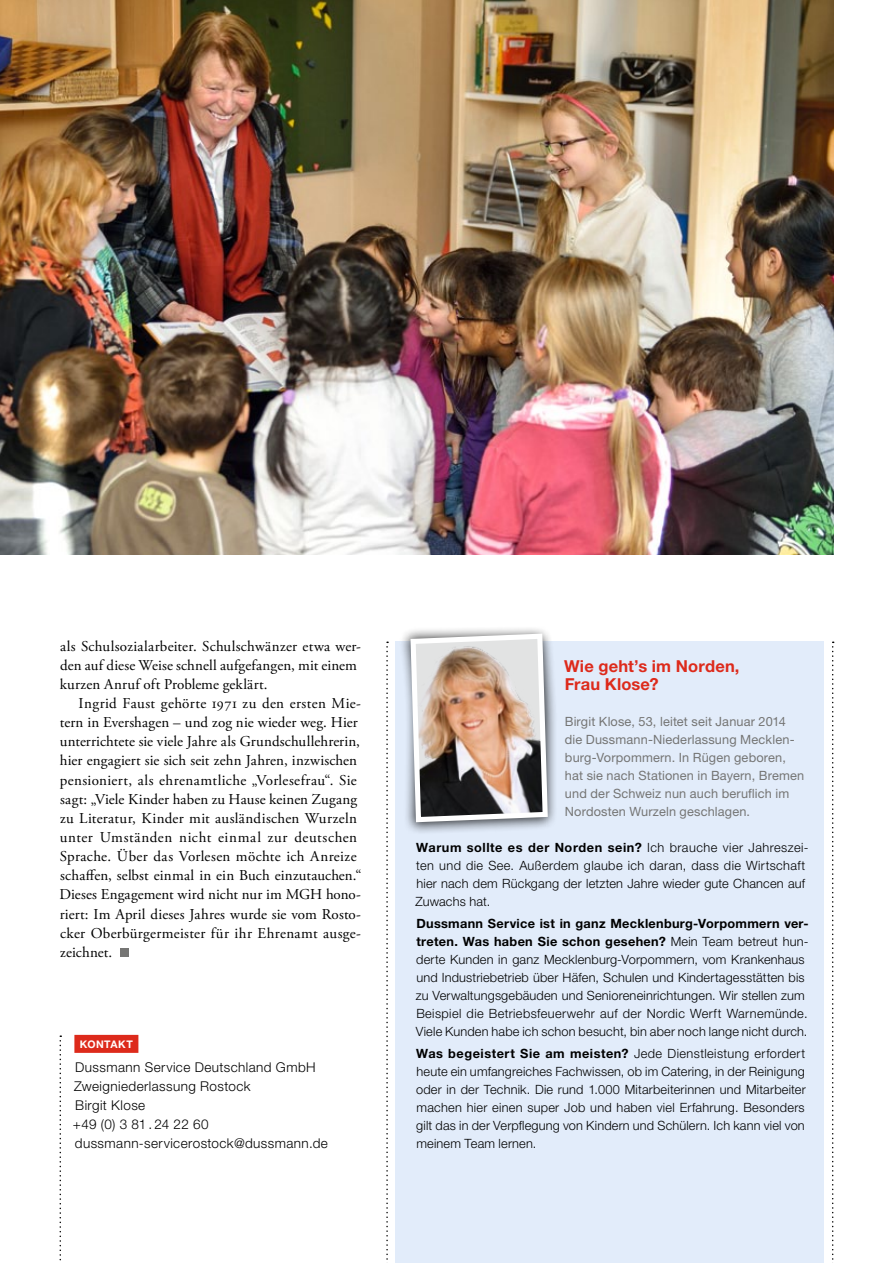
<style>
.page{position:relative;width:893px;height:1263px;background:#fff}
.page>*{position:absolute;margin:0;border:0;box-sizing:border-box;transform-origin:0 0}
._07_Subline_DE{font:700 16.5px/18px "Helvetica Neue LT Pro";letter-spacing:.01em;color:#dd2a1b}
._06_Fließtext_m__E{font:15px/19.2px "Adobe Garamond Pro";letter-spacing:.015em;color:#000}
._08_Fließtext_o__E{font:15px/19.2px "Adobe Garamond Pro";letter-spacing:.015em;color:#000}
.Kontakt_DE{font:300 13.5px "Helvetica Neue LT Pro";letter-spacing:.03em;color:#000}
.Kastentext_DE{font:300 12.75px/18px "Helvetica Neue LT Pro";letter-spacing:.015em;color:#000}
._09_Bildunterschrift{font:12.75px/18px "Helvetica Neue LT Pro";letter-spacing:.01em;color:#757574}
.Kontakt_DE-2{font:700 10.5px "Helvetica Neue LT Pro";letter-spacing:.04em;color:#fffdfd}
.s1{font-weight:700}
</style>
<div class="page">
<img style="left:0;top:0;width:833px;height:555px">
<svg style="left:60px;top:1035px;width:1px;height:226px"></svg>
<div style="left:120px;top:948px;width:8px;height:9px;background:#757574"></div>
<div style="left:74px;top:1035px;width:64px;height:18px;background:#dd2a1b"></div>
<div style="left:396px;top:641px;width:428px;height:622px;background:#e2ecfa"></div>
<svg style="left:386px;top:641px;width:2px;height:622px"></svg>
<svg style="left:832px;top:641px;width:2px;height:622px"></svg>
<div style="left:399px;top:625px;width:159px;height:209px;background:#000;opacity:.75"></div>
<img style="left:408px;top:631px;width:143px;height:194px">
<p class="_08_Fließtext_o__E" style="left:60px;top:637px;width:303px">als Schulsozialarbeiter. Schulschwänzer etwa wer&shy;den auf diese Weise schnell aufgefangen, mit einem kurzen Anruf oft Probleme geklärt.</p>
<p class="_06_Fließtext_m__E" style="left:59px;top:694px;width:304px;text-indent:19px">Ingrid Faust gehörte 1971 zu den ersten Mie&shy;tern in Evershagen – und zog nie wieder weg. Hier unterrichtete sie viele Jahre als Grundschullehrerin, hier engagiert sie sich seit zehn Jahren, inzwischen pensioniert, als ehrenamtliche „Vorlesefrau“. Sie sagt: „Viele Kinder haben zu Hause keinen Zugang zu Literatur, Kinder mit ausländischen Wurzeln unter Umständen nicht einmal zur deutschen Sprache. Über das Vorlesen möchte ich Anreize schaffen, selbst einmal in ein Buch einzutauchen.“ Dieses Engagement wird nicht nur im MGH hono&shy;riert: Im April dieses Jahres wurde sie vom Rosto&shy;cker Oberbürgermeister für ihr Ehrenamt ausge&shy;zeichnet.</p>
<p class="Kontakt_DE-2" style="left:80px;top:1037px;width:54px">KONTAKT</p>
<p class="Kontakt_DE" style="left:75px;top:1058px;width:242px">Dussmann Service Deutschland GmbH</p>
<p class="Kontakt_DE" style="left:74px;top:1078px;width:178px">Zweigniederlassung Rostock</p>
<p class="Kontakt_DE" style="left:75px;top:1097px;width:72px">Birgit Klose</p>
<p class="Kontakt_DE" style="left:73px;top:1116px;width:137px">+49 (0) 3 81 . 24 22 60</p>
<p class="Kontakt_DE" style="left:75px;top:1135px;width:255px">dussmann-servicerostock@dussmann.de</p>
<p class="_07_Subline_DE" style="left:564px;top:656px;width:177px">Wie geht’s im Norden,<br>Frau Klose?</p>
<p class="_09_Bildunterschrift" style="left:565px;top:712px;width:241px">Birgit Klose, 53, leitet seit Januar 2014 die Dussmann-Niederlassung Mecklen&shy;burg-Vorpommern. In Rügen geboren, hat sie nach Stationen in Bayern, Bremen und der Schweiz nun auch beruflich im Nordosten Wurzeln geschlagen.</p>
<p class="Kastentext_DE" style="left:415px;top:838px;width:395px"><span class="s1">Warum sollte es der Norden sein?</span> Ich brauche vier Jahreszei&shy;ten und die See. Außerdem glaube ich daran, dass die Wirtschaft hier nach dem Rückgang der letzten Jahre wieder gute Chancen auf Zuwachs hat.</p>
<p class="Kastentext_DE" style="left:416px;top:914px;width:394px"><span class="s1">Dussmann Service ist in ganz Mecklenburg-Vorpommern ver&shy;treten. Was haben Sie schon gesehen?</span> Mein Team betreut hun&shy;derte Kunden in ganz Mecklenburg-Vorpommern, vom Krankenhaus und Industriebetrieb über Häfen, Schulen und Kindertagesstätten bis zu Verwaltungsgebäuden und Senioreneinrichtungen. Wir stellen zum Beispiel die Betriebsfeuerwehr auf der Nordic Werft Warnemünde.<br>Viele Kunden habe ich schon besucht, bin aber noch lange nicht durch.</p>
<p class="Kastentext_DE" style="left:416px;top:1044px;width:391px;text-align:justify"><span class="s1">Was begeistert Sie am meisten?</span> Jede Dienstleistung erfordert heute ein umfangreiches Fachwissen, ob im Catering, in der Reinigung oder in der Technik. Die rund 1.000 Mitarbeiterinnen und Mitarbeiter machen hier einen super Job und haben viel Erfahrung. Besonders gilt das in der Verpflegung von Kindern und Schülern. Ich kann viel von meinem Team lernen.</p>
</div>
